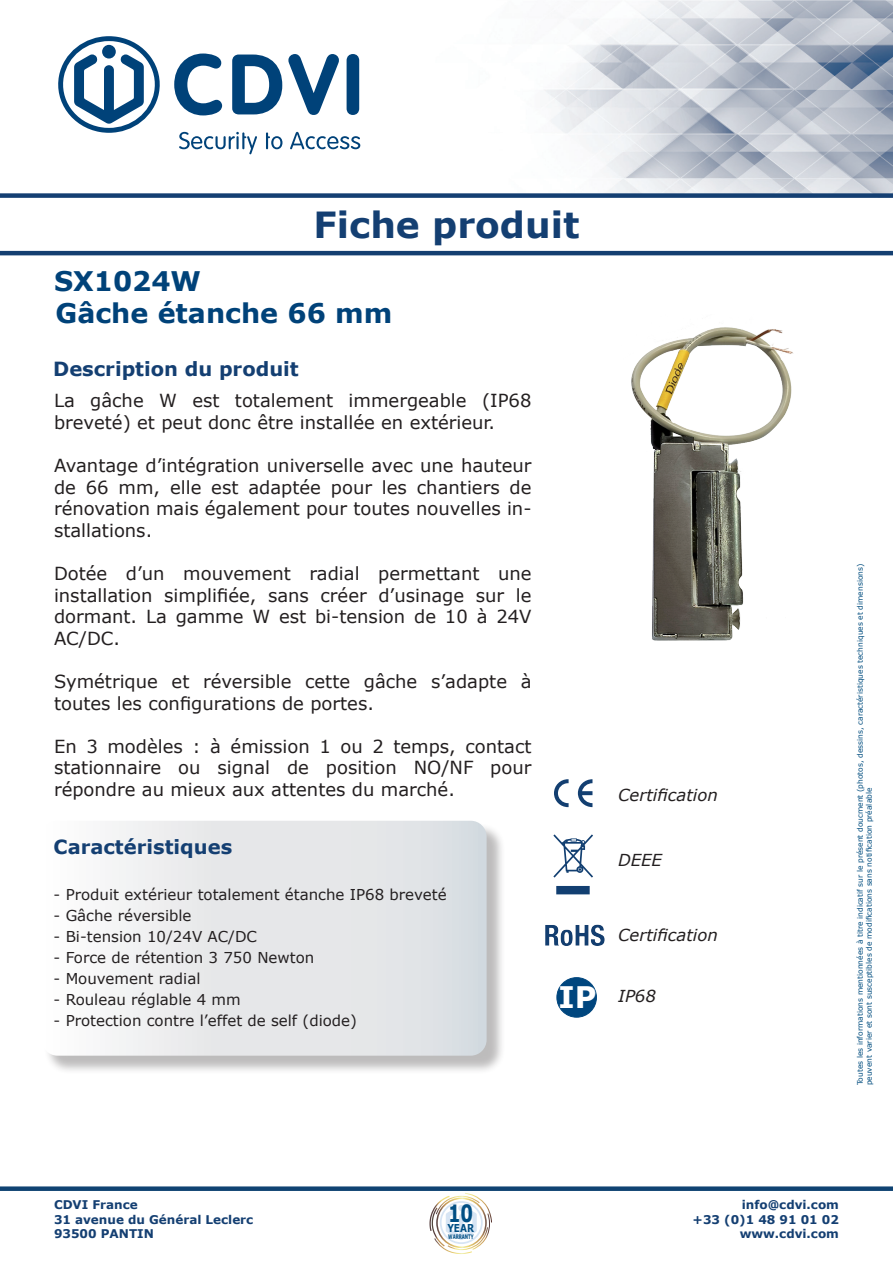
<style>
.page{position:relative;width:893px;height:1263px;background:#fff}
.page>*{position:absolute;margin:0;border:0;box-sizing:border-box;transform-origin:0 0}
.t1{font:700 36px "Verdana";color:#143f72}
.t2{font:700 27px/32.4px "Verdana";color:#004279}
.t3{font:700 23.85px "Verdana";color:#014f84;scale:.75 1}
.t4{font:700 19.5px "Verdana";color:#143f72}
.t5{font:18px/21.6px "Verdana";color:#231f20;text-align:justify}
.t6{font:italic 16.5px "Verdana";color:#231f20}
.t7{font:15px "Verdana";color:#231f20}
.t8{font:700 12px/14.4px "Verdana";color:#143f72;text-align:right}
.t9{font:700 10.95px "Verdana";color:#014f84;scale:.82 1}
.t10{font:7.5px/9px "Verdana";color:#014d7f}
.t11{font:700 6.3px "Verdana";color:#014f84;scale:.62 1}
.s1{font-weight:700;font-style:normal;font-size:29.7px;color:#fff}
</style>
<div class="page">
<div style="left:0;top:1186px;width:893px;height:5px;background:#0f4372"></div>
<img style="left:343px;top:0;width:550px;height:193px">
<div style="left:0;top:193px;width:893px;height:5px;background:#143f72"></div>
<hr style="left:0;top:251px;width:893px;height:4px;background:#143f71">
<svg style="left:58px;top:36px;width:102px;height:97px"></svg>
<svg style="left:179px;top:132px;width:78px;height:22px"></svg>
<svg style="left:266px;top:132px;width:16px;height:17px"></svg>
<svg style="left:290px;top:132px;width:70px;height:17px"></svg>
<svg style="left:174px;top:54px;width:48px;height:61px"></svg>
<svg style="left:232px;top:55px;width:50px;height:59px"></svg>
<svg style="left:288px;top:54px;width:51px;height:61px"></svg>
<div style="left:347px;top:54px;width:12px;height:61px;background:#004279;border-radius:6px"></div>
<svg style="left:429px;top:1193px;width:63px;height:61px"></svg>
<div style="left:44px;top:823px;width:461px;height:251px;background:#231f20;opacity:.3"></div>
<svg style="left:44px;top:821px;width:443px;height:235px"></svg>
<svg style="left:578px;top:779px;width:14px;height:28px"></svg>
<svg style="left:554px;top:779px;width:15px;height:28px"></svg>
<svg style="left:553px;top:834px;width:40px;height:60px"></svg>
<img style="left:545px;top:924px;width:60px;height:22px">
<div style="left:557px;top:978px;width:39px;height:39px;background:#00467e;border-radius:50%"></div>
<div style="left:557px;top:977px;width:40px;height:40px;border:1px solid #00467e;border-radius:50%"></div>
<img style="left:631px;top:327px;width:162px;height:314px">
<h1 class="t1" style="left:313px;top:202px;width:268px">Fiche produit</h1>
<h2 class="t2" style="left:54px;top:265px;width:340px">SX1024W<br>Gâche étanche 66 mm</h2>
<p class="t4" style="left:53px;top:356px;width:247px">Description du produit</p>
<p class="t5" style="left:54px;top:390px;width:479px">La gâche W est totalement immergeable (IP68 breveté) et peut donc être installée en extérieur.</p>
<p class="t5" style="left:54px;top:455px;width:479px">Avantage d’intégration universelle avec une hauteur de 66 mm, elle est adaptée pour les chantiers de rénovation mais également pour toutes nouvelles in&shy;stallations.</p>
<p class="t5" style="left:54px;top:563px;width:479px">Dotée d’un mouvement radial permettant une installation simplifiée, sans créer d’usinage sur le dormant. La gamme W est bi-tension de 10 à 24V AC/DC.</p>
<p class="t5" style="left:54px;top:671px;width:479px">Symétrique et réversible cette gâche s’adapte à toutes les configurations de portes.</p>
<p class="t5" style="left:54px;top:736px;width:479px">En 3 modèles : à émission 1 ou 2 temps, contact stationnaire ou signal de position NO/NF pour répondre au mieux aux attentes du marché.</p>
<p class="t4" style="left:54px;top:834px;width:180px">Caractéristiques</p>
<p class="t7" style="left:54px;top:885px;width:395px">- Produit extérieur totalement étanche IP68 breveté</p>
<p class="t7" style="left:54px;top:906px;width:139px">- Gâche réversible</p>
<p class="t7" style="left:54px;top:927px;width:205px">- Bi-tension 10/24V AC/DC</p>
<p class="t7" style="left:54px;top:948px;width:262px">- Force de rétention 3 750 Newton</p>
<p class="t7" style="left:54px;top:969px;width:148px">- Mouvement radial</p>
<p class="t7" style="left:54px;top:990px;width:189px">- Rouleau réglable 4 mm</p>
<p class="t7" style="left:54px;top:1011px;width:305px">- Protection contre l’effet de self (diode)</p>
<p class="t6" style="left:618px;top:784px;width:101px">Certification</p>
<p class="t6" style="left:618px;top:849px;width:45px">DEEE</p>
<p class="t6" style="left:618px;top:924px;width:101px">Certification</p>
<p class="t6" style="left:559px;top:986px;width:99px"><span class="s1">IP</span> IP68</p>
<p class="t10" style="left:856px;top:1085px;width:523px;rotate:-90deg">Toutes les informations mentionnées à titre indicatif sur le présent doucment (photos, dessins, caractéristiques techniques et dimensions) peuvent varier et sont susceptibles de modifications sans notification préalable</p>
<p class="t8" style="left:54px;top:1198px;width:201px;text-align:left">CDVI France<br>31 avenue du Général Leclerc<br>93500 PANTIN</p>
<h3 class="t3" style="left:448px;top:1196px;width:35px">10</h3>
<p class="t11" style="left:448px;top:1232px;width:42px">WARRANTY</p>
<p class="t9" style="left:447px;top:1220px;width:34px">YEAR</p>
<p class="t8" style="left:693px;top:1198px;width:148px">info@cdvi.com<br>+33 (0)1 48 91 01 02 www.cdvi.com</p>
</div>
